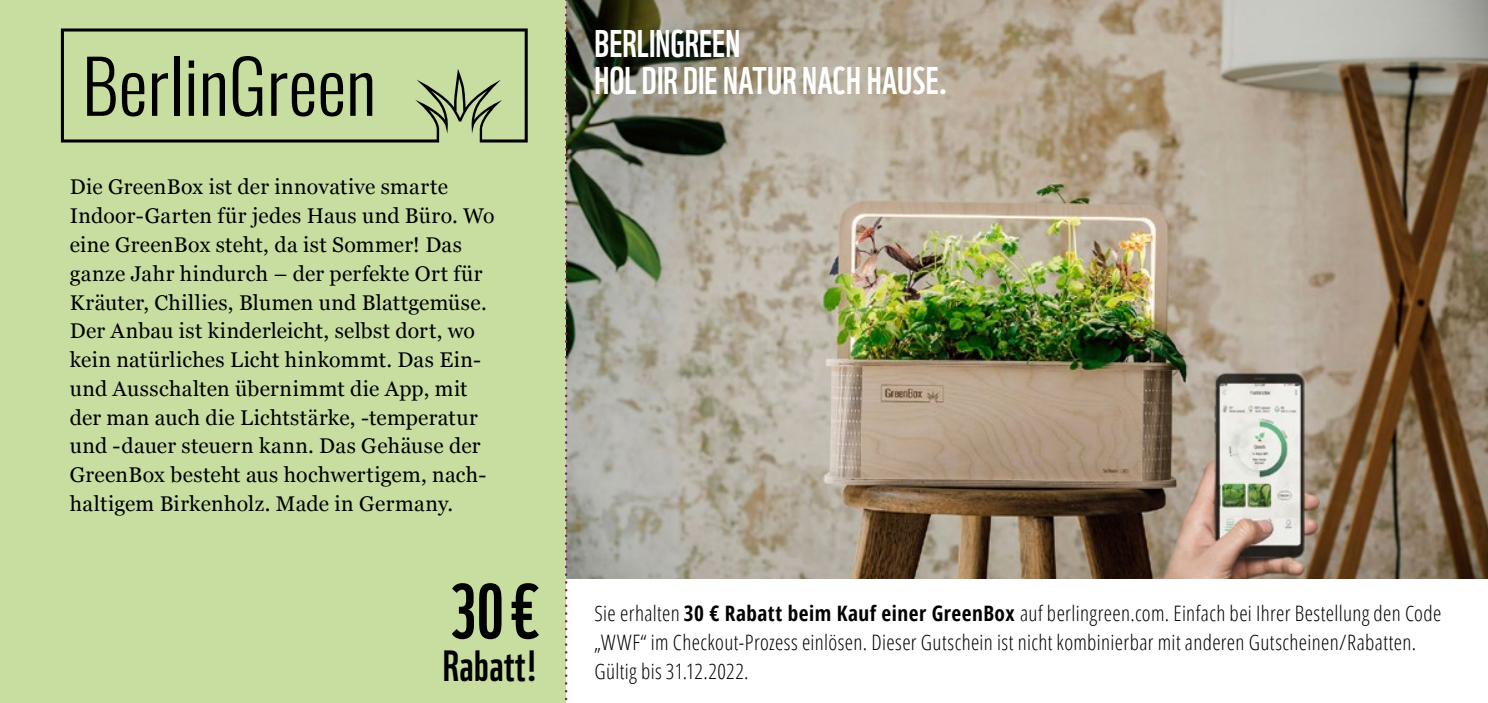
<style>
.page{position:relative;width:1488px;height:703px;background:#fff}
.page>*{position:absolute;margin:0;border:0;box-sizing:border-box;transform-origin:0 0}
.t1{font:75px "WWF";color:#000}
.t2{font:42.5px "WWF";letter-spacing:.015em;color:#000}
.t3{font:37.5px/37.5px "WWF";color:#fff}
.t4{font:21.25px/28.8px "Georgia";letter-spacing:.015em;color:#000}
.t5{font:300 condensed 21.25px/28.8px "Open Sans";letter-spacing:.015em;color:#000}
.s1{font-weight:700}
</style>
<div class="page">
<div style="left:0;top:0;width:566px;height:702px;background:#c7dea0"></div>
<img style="left:567px;top:0;width:920px;height:579px">
<svg style="left:565px;top:0;width:2px;height:703px"></svg>
<svg style="left:61px;top:28px;width:466px;height:114px"></svg>
<p class="t4" style="left:70px;top:172px;width:426px">Die GreenBox ist der innovative smarte Indoor-Garten für jedes Haus und Büro. Wo eine GreenBox steht, da ist Sommer! Das ganze Jahr hindurch – der perfekte Ort für Kräuter, Chillies, Blumen und Blattgemüse.<br>Der Anbau ist kinderleicht, selbst dort, wo kein natürliches Licht hinkommt. Das Ein&shy;und Ausschalten übernimmt die App, mit der man auch die Lichtstärke, -temperatur und -dauer steuern kann. Das Gehäuse der GreenBox besteht aus hochwertigem, nach&shy;haltigem Birkenholz. Made in Germany.</p>
<h1 class="t1" style="left:449px;top:552px;width:90px">30 €</h1>
<h2 class="t2" style="left:442px;top:631px;width:96px">Rabatt!</h2>
<h3 class="t3" style="left:594px;top:21px;width:355px">BERLINGREEN<br>HOL DIR DIE NATUR NACH HAUSE.</h3>
<p class="t5" style="left:594px;top:598px;width:848px">Sie erhalten <span class="s1">30 € Rabatt beim Kauf einer GreenBox</span> auf berlingreen.com. Einfach bei Ihrer Bestellung den Code „WWF“ im Checkout-Prozess einlösen. Dieser Gutschein ist nicht kombinierbar mit anderen Gutscheinen/Rabatten.<br>Gültig bis 31.12.2022.</p>
</div>
